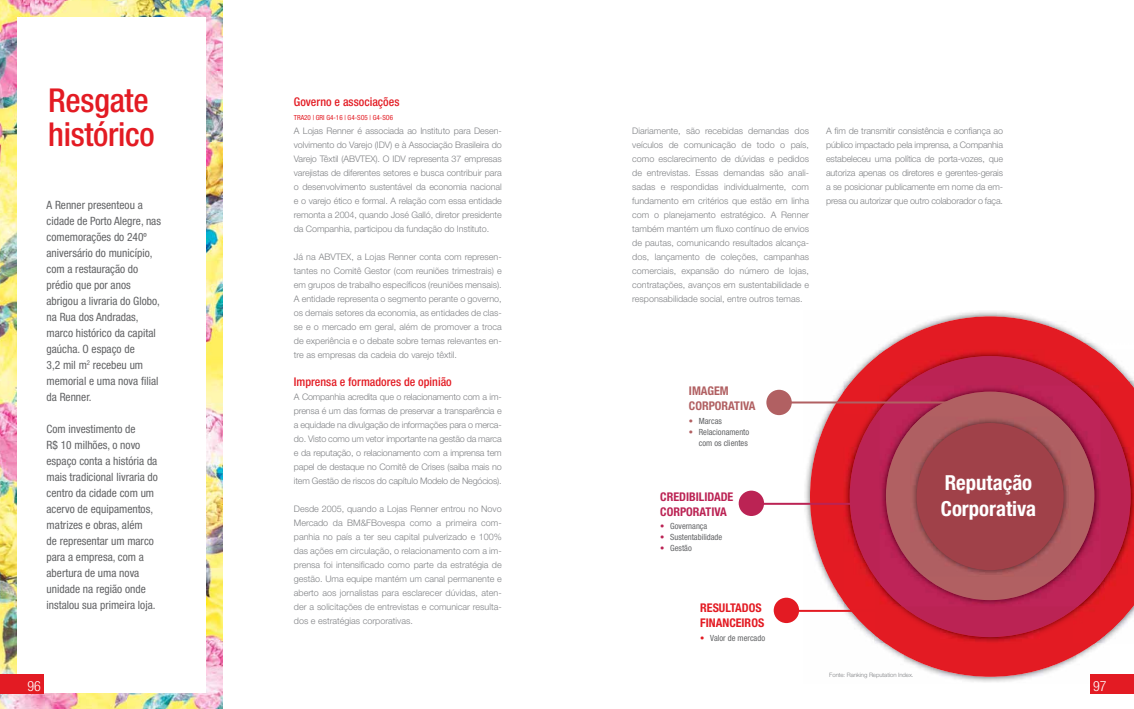
<style>
.page{position:relative;width:1134px;height:709px;background:#fff}
.page>*{position:absolute;margin:0;border:0;box-sizing:border-box;transform-origin:0 0}
.t1{font:500 condensed 32.9px/34.4px "Helvetica Neue LT Std";letter-spacing:-.01em;color:#e31b23}
.t2{font:700 condensed 20.7px/25.5px "Helvetica Neue LT Std";color:#fff}
.t3{font:300 condensed 14px "Helvetica Neue LT Std";color:#fff}
.t4{font:500 condensed 12px "Helvetica Neue LT Std";color:#e31b23}
.t5{font:700 condensed 12px/14.7px "Helvetica Neue LT Std";color:#bb2354}
.t6{font:700 condensed 12px/14.7px "Helvetica Neue LT Std";color:#e31b23}
.t7{font:700 condensed 12px/14.7px "Helvetica Neue LT Std";color:#b16062}
.t8{font:condensed 11.4px/16px "Helvetica Neue LT Std";color:#636466}
.t9{font:300 9px/14px "Helvetica Neue LT Std";letter-spacing:-.01em;color:#808285;text-align:justify}
.t10{font:condensed 8.5px/11px "Helvetica Neue LT Std";color:#636466;text-align:right}
.t11{font:condensed 7px "Helvetica Neue LT Std";color:#e31b23}
.t12{font:300 6px "Helvetica Neue LT Std";letter-spacing:-.01em;color:#808285}
.s1{color:#b16062}
.s2{color:#bb2354}
.s3{color:#e31b23}
</style>
<div class="page">
<img style="left:804px;top:457px;width:6px;height:153px">
<img style="left:943px;top:676px;width:93px;height:6px">
<svg style="left:810px;top:316px;width:293px;height:360px"></svg>
<img style="left:1105px;top:637px;width:6px;height:5px">
<img style="left:843px;top:350px;width:98px;height:64px">
<img style="left:941px;top:350px;width:193px;height:32px">
<img style="left:1073px;top:382px;width:61px;height:32px">
<img style="left:843px;top:414px;width:33px;height:229px">
<img style="left:1105px;top:414px;width:29px;height:223px">
<img style="left:875px;top:577px;width:33px;height:66px">
<img style="left:1072px;top:579px;width:33px;height:64px">
<img style="left:908px;top:611px;width:33px;height:32px">
<img style="left:1039px;top:611px;width:33px;height:32px">
<img style="left:941px;top:628px;width:98px;height:15px">
<div style="left:850px;top:356px;width:281px;height:281px;background:#bb2354;border-radius:50%"></div>
<img style="left:880px;top:385px;width:221px;height:221px">
<div style="left:886px;top:391px;width:208px;height:209px;background:#b16062;border-radius:50%"></div>
<img style="left:0;top:0;width:222px;height:709px">
<div style="left:17px;top:17px;width:188px;height:675px;background:#fff"></div>
<div style="left:766px;top:390px;width:26px;height:25px;background:#b16062;border-radius:50%"></div>
<div style="left:739px;top:490px;width:25px;height:26px;background:#bb2354;border-radius:50%"></div>
<div style="left:774px;top:597px;width:25px;height:26px;background:#e31b23;border-radius:50%"></div>
<img style="left:910px;top:417px;width:160px;height:159px">
<div style="left:916px;top:423px;width:148px;height:147px;background:#a04149;border-radius:50%"></div>
<hr style="left:779px;top:401px;width:211px;height:2px;background:#b16062">
<hr style="left:752px;top:503px;width:114px;height:2px;background:#bb2354">
<hr style="left:786px;top:610px;width:96px;height:2px;background:#e31b23">
<div style="left:0;top:674px;width:43px;height:19px;background:#e31b23"></div>
<div style="left:1090px;top:674px;width:44px;height:19px;background:#e31b23"></div>
<h1 class="t1" style="left:48px;top:87px;width:108px">Resgate histórico</h1>
<p class="t8" style="left:47px;top:197px;width:116px">A Renner presenteou a cidade de Porto Alegre, nas comemorações do 240º aniversário do município, com a restauração do prédio que por anos abrigou a livraria do Globo, na Rua dos Andradas, marco histórico da capital gaúcha. O espaço de<br>3,2 mil m<sup>2</sup> recebeu um memorial e uma nova filial da Renner.</p>
<p class="t8" style="left:47px;top:421px;width:113px">Com investimento de<br>R$ 10 milhões, o novo espaço conta a história da mais tradicional livraria do centro da cidade com um acervo de equipamentos, matrizes e obras, além<br>de representar um marco para a empresa, com a abertura de uma nova unidade na região onde instalou sua primeira loja.</p>
<h3 class="t4" style="left:294px;top:97px;width:107px">Governo e associações</h3>
<p class="t11" style="left:294px;top:113px;width:101px">TRA20 | GRI G4-16 | G4-SO5 | G4-SO6</p>
<p class="t9" style="left:294px;top:125px;width:209px">A Lojas Renner é associada ao Instituto para Desen&shy;volvimento do Varejo (IDV) e à Associação Brasileira do Varejo Têxtil (ABVTEX). O IDV representa 37 empresas varejistas de diferentes setores e busca contribuir para o desenvolvimento sustentável da economia nacional e o varejo ético e formal. A relação com essa entidade remonta a 2004, quando José Galló, diretor presidente da Companhia, participou da fundação do Instituto.</p>
<p class="t9" style="left:294px;top:251px;width:209px">Já na ABVTEX, a Lojas Renner conta com represen&shy;tantes no Comitê Gestor (com reuniões trimestrais) e em grupos de trabalho específicos (reuniões mensais).<br>A entidade representa o segmento perante o governo, os demais setores da economia, as entidades de clas&shy;se e o mercado em geral, além de promover a troca de experiência e o debate sobre temas relevantes en&shy;tre as empresas da cadeia do varejo têxtil.</p>
<h3 class="t4" style="left:294px;top:377px;width:159px">Imprensa e formadores de opinião</h3>
<p class="t9" style="left:294px;top:391px;width:209px">A Companhia acredita que o relacionamento com a im&shy;prensa é um das formas de preservar a transparência e a equidade na divulgação de informações para o merca&shy;do. Visto como um vetor importante na gestão da marca e da reputação, o relacionamento com a imprensa tem papel de destaque no Comitê de Crises (saiba mais no item Gestão de riscos do capítulo Modelo de Negócios).</p>
<p class="t9" style="left:294px;top:503px;width:209px">Desde 2005, quando a Lojas Renner entrou no Novo Mercado da BM&amp;FBovespa como a primeira com&shy;panhia no país a ter seu capital pulverizado e 100% das ações em circulação, o relacionamento com a im&shy;prensa foi intensificado como parte da estratégia de gestão. Uma equipe mantém um canal permanente e aberto aos jornalistas para esclarecer dúvidas, aten&shy;der a solicitações de entrevistas e comunicar resulta&shy;dos e estratégias corporativas.</p>
<p class="t9" style="left:632px;top:125px;width:178px">Diariamente, são recebidas demandas dos veículos de comunicação de todo o país, como esclarecimento de dúvidas e pedidos de entrevistas. Essas demandas são anali&shy;sadas e respondidas individualmente, com fundamento em critérios que estão em linha com o planejamento estratégico. A Renner também mantém um fluxo contínuo de envios de pautas, comunicando resultados alcança&shy;dos, lançamento de coleções, campanhas comerciais, expansão do número de lojas, contratações, avanços em sustentabilidade e responsabilidade social, entre outros temas.</p>
<p class="t9" style="left:826px;top:125px;width:178px">A fim de transmitir consistência e confiança ao público impactado pela imprensa, a Companhia estabeleceu uma política de porta-vozes, que autoriza apenas os diretores e gerentes-gerais a se posicionar publicamente em nome da em&shy;presa ou autorizar que outro colaborador o faça.</p>
<h3 class="t7" style="left:689px;top:384px;width:68px">IMAGEM<br>CORPORATIVA</h3>
<p class="t10" style="left:689px;top:415px;width:35px"><span class="s1">•</span> Marcas</p>
<p class="t10" style="left:689px;top:426px;width:62px"><span class="s1">•</span> Relacionamento com os clientes</p>
<h3 class="t5" style="left:660px;top:490px;width:75px">CREDIBILIDADE<br>CORPORATIVA</h3>
<p class="t10" style="left:660px;top:521px;width:49px"><span class="s2">•</span> Governança</p>
<p class="t10" style="left:660px;top:532px;width:64px"><span class="s2">•</span> Sustentabilidade</p>
<p class="t10" style="left:660px;top:543px;width:33px"><span class="s2">•</span> Gestão</p>
<h3 class="t6" style="left:700px;top:602px;width:65px">RESULTADOS<br>FINANCEIROS</h3>
<p class="t10" style="left:700px;top:632px;width:66px"><span class="s3">•</span> Valor de mercado</p>
<h2 class="t2" style="left:941px;top:472px;width:97px">Reputação<br>Corporativa</h2>
<p class="t12" style="left:829px;top:673px;width:86px">Fonte: Ranking Reputation Index.</p>
<h3 class="t3" style="left:27px;top:681px;width:15px">96</h3>
<h3 class="t3" style="left:1093px;top:681px;width:15px">97</h3>
</div>
